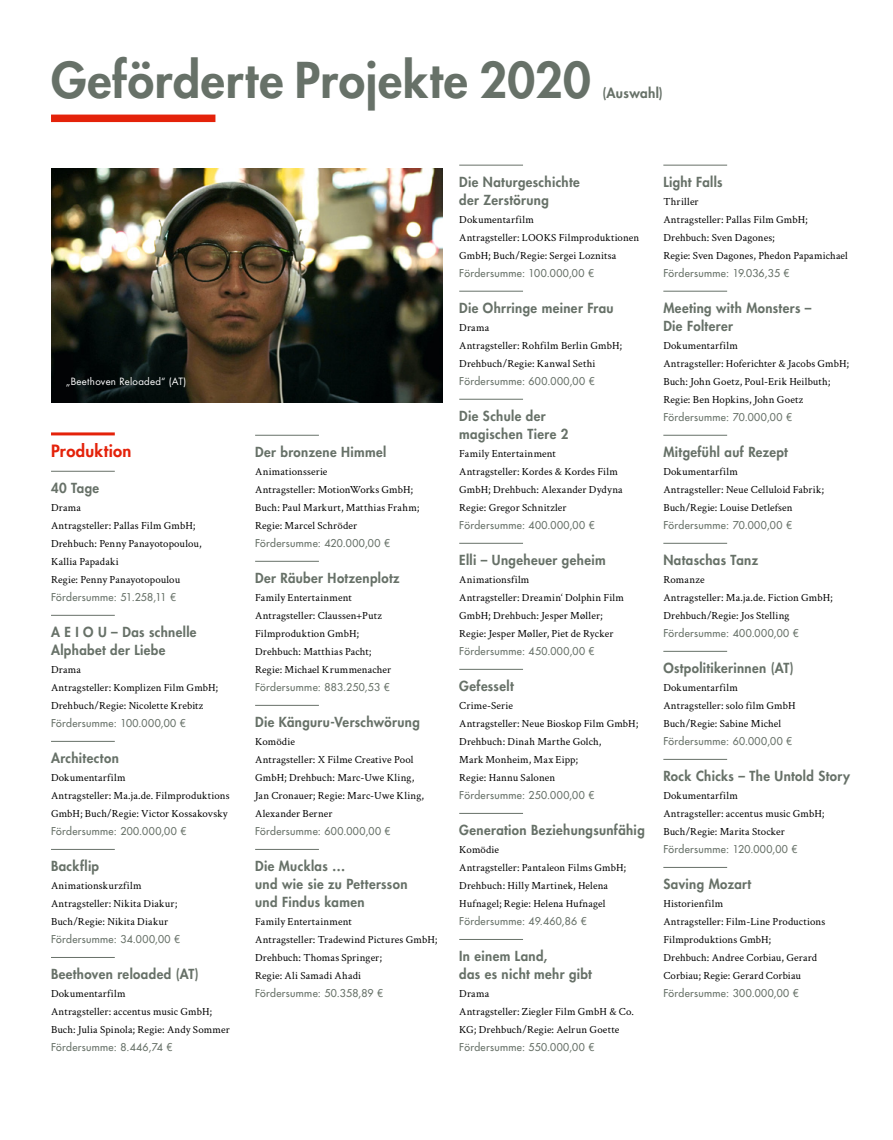
<style>
.page{position:relative;width:893px;height:1140px;background:#fff}
.page>*{position:absolute;margin:0;border:0;box-sizing:border-box;transform-origin:0 0}
.t1{font:800 48px "Futura Std";letter-spacing:.015em;color:#677168}
.t2{font:800 16.5px "Futura Std";letter-spacing:.02em;color:#e4220a}
.t3{font:800 13.5px/18px "Futura Std";letter-spacing:.03em;color:#677168}
.t4{font:10.8px/18px "Crimson Text";letter-spacing:.01em;color:#000}
.t5{font:500 10.5px "Futura Std";letter-spacing:.03em;color:#677168}
.t6{font:9.75px "Futura Std";letter-spacing:.03em;color:#fff}
</style>
<div class="page">
<div style="left:51px;top:115px;width:164px;height:7px;background:#e4220a"></div>
<hr style="left:51px;top:432px;width:64px;height:3px;background:#e4220a">
<hr style="left:51px;top:471px;width:64px;height:1px;background:#677168">
<hr style="left:51px;top:615px;width:64px;height:1px;background:#677168">
<hr style="left:51px;top:741px;width:64px;height:1px;background:#677168">
<hr style="left:51px;top:849px;width:64px;height:1px;background:#677168">
<hr style="left:51px;top:957px;width:64px;height:1px;background:#677168">
<hr style="left:255px;top:435px;width:64px;height:1px;background:#677168">
<hr style="left:255px;top:561px;width:64px;height:1px;background:#677168">
<hr style="left:255px;top:705px;width:64px;height:1px;background:#677168">
<hr style="left:255px;top:849px;width:64px;height:1px;background:#677168">
<hr style="left:459px;top:165px;width:64px;height:1px;background:#677168">
<hr style="left:459px;top:291px;width:64px;height:1px;background:#677168">
<hr style="left:459px;top:399px;width:64px;height:1px;background:#677168">
<hr style="left:459px;top:543px;width:64px;height:1px;background:#677168">
<hr style="left:459px;top:669px;width:64px;height:1px;background:#677168">
<hr style="left:459px;top:813px;width:64px;height:1px;background:#677168">
<hr style="left:459px;top:939px;width:64px;height:1px;background:#677168">
<hr style="left:663px;top:165px;width:64px;height:1px;background:#677168">
<hr style="left:663px;top:291px;width:64px;height:1px;background:#677168">
<hr style="left:663px;top:435px;width:64px;height:1px;background:#677168">
<hr style="left:663px;top:543px;width:64px;height:1px;background:#677168">
<hr style="left:663px;top:651px;width:64px;height:1px;background:#677168">
<hr style="left:663px;top:759px;width:64px;height:1px;background:#677168">
<hr style="left:663px;top:867px;width:64px;height:1px;background:#677168">
<img style="left:51px;top:169px;width:391px;height:234px">
<h1 class="t1" style="left:51px;top:50px;width:541px">Geförderte Projekte 2020</h1>
<p class="t3" style="left:602px;top:84px;width:62px">(Auswahl)</p>
<p class="t6" style="left:66px;top:375px;width:122px">„Beethoven Reloaded“ (AT)</p>
<h2 class="t2" style="left:51px;top:440px;width:82px">Produktion</h2>
<p class="t3" style="left:51px;top:479px;width:50px">40 Tage</p>
<p class="t4" style="left:51px;top:498px;width:152px">Drama<br>Antragsteller: Pallas Film GmbH;<br>Drehbuch: Penny Panayotopoulou,<br>Kallia Papadaki<br>Regie: Penny Panayotopoulou</p>
<p class="t5" style="left:51px;top:590px;width:127px">Fördersumme: 51.258,11 €</p>
<p class="t3" style="left:51px;top:623px;width:147px">A E I O U – Das schnelle<br>Alphabet der Liebe</p>
<p class="t4" style="left:51px;top:660px;width:169px">Drama<br>Antragsteller: Komplizen Film GmbH;<br>Drehbuch/Regie: Nicolette Krebitz</p>
<p class="t5" style="left:51px;top:716px;width:136px">Fördersumme: 100.000,00 €</p>
<p class="t3" style="left:51px;top:749px;width:69px">Architecton</p>
<p class="t4" style="left:51px;top:768px;width:180px">Dokumentarfilm<br>Antragsteller: Ma.ja.de. Filmproduktions<br>GmbH; Buch/Regie: Victor Kossakovsky</p>
<p class="t5" style="left:51px;top:824px;width:137px">Fördersumme: 200.000,00 €</p>
<p class="t3" style="left:51px;top:857px;width:50px">Backflip</p>
<p class="t4" style="left:51px;top:876px;width:128px">Animationskurzfilm<br>Antragsteller: Nikita Diakur;<br>Buch/Regie: Nikita Diakur</p>
<p class="t5" style="left:51px;top:932px;width:131px">Fördersumme: 34.000,00 €</p>
<p class="t3" style="left:51px;top:965px;width:149px">Beethoven reloaded (AT)</p>
<p class="t4" style="left:51px;top:984px;width:180px">Dokumentarfilm<br>Antragsteller: accentus music GmbH;<br>Buch: Julia Spinola; Regie: Andy Sommer</p>
<p class="t5" style="left:51px;top:1040px;width:123px">Fördersumme: 8.446,74 €</p>
<p class="t3" style="left:255px;top:443px;width:133px">Der bronzene Himmel</p>
<p class="t4" style="left:255px;top:462px;width:166px">Animationsserie<br>Antragsteller: MotionWorks GmbH;<br>Buch: Paul Markurt, Matthias Frahm;<br>Regie: Marcel Schröder</p>
<p class="t5" style="left:255px;top:536px;width:136px">Fördersumme: 420.000,00 €</p>
<p class="t3" style="left:255px;top:569px;width:146px">Der Räuber Hotzenplotz</p>
<p class="t4" style="left:255px;top:588px;width:138px">Family Entertainment<br>Antragsteller: Claussen+Putz<br>Filmproduktion GmbH;<br>Drehbuch: Matthias Pacht;<br>Regie: Michael Krummenacher</p>
<p class="t5" style="left:255px;top:680px;width:136px">Fördersumme: 883.250,53 €</p>
<p class="t3" style="left:255px;top:713px;width:166px">Die Känguru-Verschwörung</p>
<p class="t4" style="left:255px;top:732px;width:170px">Komödie<br>Antragsteller: X Filme Creative Pool<br>GmbH; Drehbuch: Marc-Uwe Kling,<br>Jan Cronauer; Regie: Marc-Uwe Kling,<br>Alexander Berner</p>
<p class="t5" style="left:255px;top:824px;width:137px">Fördersumme: 600.000,00 €</p>
<p class="t3" style="left:255px;top:857px;width:154px">Die Mucklas …<br>und wie sie zu Pettersson und Findus kamen</p>
<p class="t4" style="left:255px;top:912px;width:184px">Family Entertainment<br>Antragsteller: Tradewind Pictures GmbH;<br>Drehbuch: Thomas Springer;<br>Regie: Ali Samadi Ahadi</p>
<p class="t5" style="left:255px;top:986px;width:130px">Fördersumme: 50.358,89 €</p>
<p class="t3" style="left:459px;top:173px;width:122px">Die Naturgeschichte der Zerstörung</p>
<p class="t4" style="left:459px;top:210px;width:181px">Dokumentarfilm<br>Antragsteller: LOOKS Filmproduktionen<br>GmbH; Buch/Regie: Sergei Loznitsa</p>
<p class="t5" style="left:459px;top:266px;width:136px">Fördersumme: 100.000,00 €</p>
<p class="t3" style="left:459px;top:299px;width:156px">Die Ohrringe meiner Frau</p>
<p class="t4" style="left:459px;top:318px;width:164px">Drama<br>Antragsteller: Rohfilm Berlin GmbH;<br>Drehbuch/Regie: Kanwal Sethi</p>
<p class="t5" style="left:459px;top:374px;width:137px">Fördersumme: 600.000,00 €</p>
<p class="t3" style="left:459px;top:407px;width:111px">Die Schule der magischen Tiere 2</p>
<p class="t4" style="left:459px;top:444px;width:165px">Family Entertainment<br>Antragsteller: Kordes &amp; Kordes Film<br>GmbH; Drehbuch: Alexander Dydyna<br>Regie: Gregor Schnitzler</p>
<p class="t5" style="left:459px;top:518px;width:137px">Fördersumme: 400.000,00 €</p>
<p class="t3" style="left:459px;top:551px;width:148px">Elli – Ungeheuer geheim</p>
<p class="t4" style="left:459px;top:570px;width:166px">Animationsfilm<br>Antragsteller: Dreamin‘ Dolphin Film<br>GmbH; Drehbuch: Jesper Møller;<br>Regie: Jesper Møller, Piet de Rycker</p>
<p class="t5" style="left:459px;top:644px;width:137px">Fördersumme: 450.000,00 €</p>
<p class="t3" style="left:459px;top:677px;width:56px">Gefesselt</p>
<p class="t4" style="left:459px;top:696px;width:180px">Crime-Serie<br>Antragsteller: Neue Bioskop Film GmbH;<br>Drehbuch: Dinah Marthe Golch,<br>Mark Monheim, Max Eipp;<br>Regie: Hannu Salonen</p>
<p class="t5" style="left:459px;top:788px;width:137px">Fördersumme: 250.000,00 €</p>
<p class="t3" style="left:459px;top:821px;width:187px">Generation Beziehungsunfähig</p>
<p class="t4" style="left:459px;top:840px;width:168px">Komödie<br>Antragsteller: Pantaleon Films GmbH;<br>Drehbuch: Hilly Martinek, Helena<br>Hufnagel; Regie: Helena Hufnagel</p>
<p class="t5" style="left:459px;top:914px;width:129px">Fördersumme: 49.460,86 €</p>
<p class="t3" style="left:459px;top:947px;width:134px">In einem Land,<br>das es nicht mehr gibt</p>
<p class="t4" style="left:459px;top:984px;width:176px">Drama<br>Antragsteller: Ziegler Film GmbH &amp; Co.<br>KG; Drehbuch/Regie: Aelrun Goette</p>
<p class="t5" style="left:459px;top:1040px;width:137px">Fördersumme: 550.000,00 €</p>
<p class="t3" style="left:663px;top:173px;width:61px">Light Falls</p>
<p class="t4" style="left:663px;top:192px;width:186px">Thriller<br>Antragsteller: Pallas Film GmbH;<br>Drehbuch: Sven Dagones;<br>Regie: Sven Dagones, Phedon Papamichael</p>
<p class="t5" style="left:663px;top:266px;width:128px">Fördersumme: 19.036,35 €</p>
<p class="t3" style="left:663px;top:299px;width:150px">Meeting with Monsters –<br>Die Folterer</p>
<p class="t4" style="left:663px;top:336px;width:187px">Dokumentarfilm<br>Antragsteller: Hoferichter &amp; Jacobs GmbH;<br>Buch: John Goetz, Poul-Erik Heilbuth;<br>Regie: Ben Hopkins, John Goetz</p>
<p class="t5" style="left:663px;top:410px;width:130px">Fördersumme: 70.000,00 €</p>
<p class="t3" style="left:663px;top:443px;width:126px">Mitgefühl auf Rezept</p>
<p class="t4" style="left:663px;top:462px;width:162px">Dokumentarfilm<br>Antragsteller: Neue Celluloid Fabrik;<br>Buch/Regie: Louise Detlefsen</p>
<p class="t5" style="left:663px;top:518px;width:130px">Fördersumme: 70.000,00 €</p>
<p class="t3" style="left:663px;top:551px;width:96px">Nataschas Tanz</p>
<p class="t4" style="left:663px;top:570px;width:171px">Romanze<br>Antragsteller: Ma.ja.de. Fiction GmbH;<br>Drehbuch/Regie: Jos Stelling</p>
<p class="t5" style="left:663px;top:626px;width:137px">Fördersumme: 400.000,00 €</p>
<p class="t3" style="left:663px;top:659px;width:132px">Ostpolitikerinnen (AT)</p>
<p class="t4" style="left:663px;top:678px;width:134px">Dokumentarfilm<br>Antragsteller: solo film GmbH<br>Buch/Regie: Sabine Michel</p>
<p class="t5" style="left:663px;top:734px;width:130px">Fördersumme: 60.000,00 €</p>
<p class="t3" style="left:663px;top:767px;width:188px">Rock Chicks – The Untold Story</p>
<p class="t4" style="left:663px;top:786px;width:163px">Dokumentarfilm<br>Antragsteller: accentus music GmbH;<br>Buch/Regie: Marita Stocker</p>
<p class="t5" style="left:663px;top:842px;width:136px">Fördersumme: 120.000,00 €</p>
<p class="t3" style="left:663px;top:875px;width:89px">Saving Mozart</p>
<p class="t4" style="left:663px;top:894px;width:163px">Historienfilm<br>Antragsteller: Film-Line Productions<br>Filmproduktions GmbH;<br>Drehbuch: Andree Corbiau, Gerard<br>Corbiau; Regie: Gerard Corbiau</p>
<p class="t5" style="left:663px;top:986px;width:137px">Fördersumme: 300.000,00 €</p>
</div>
